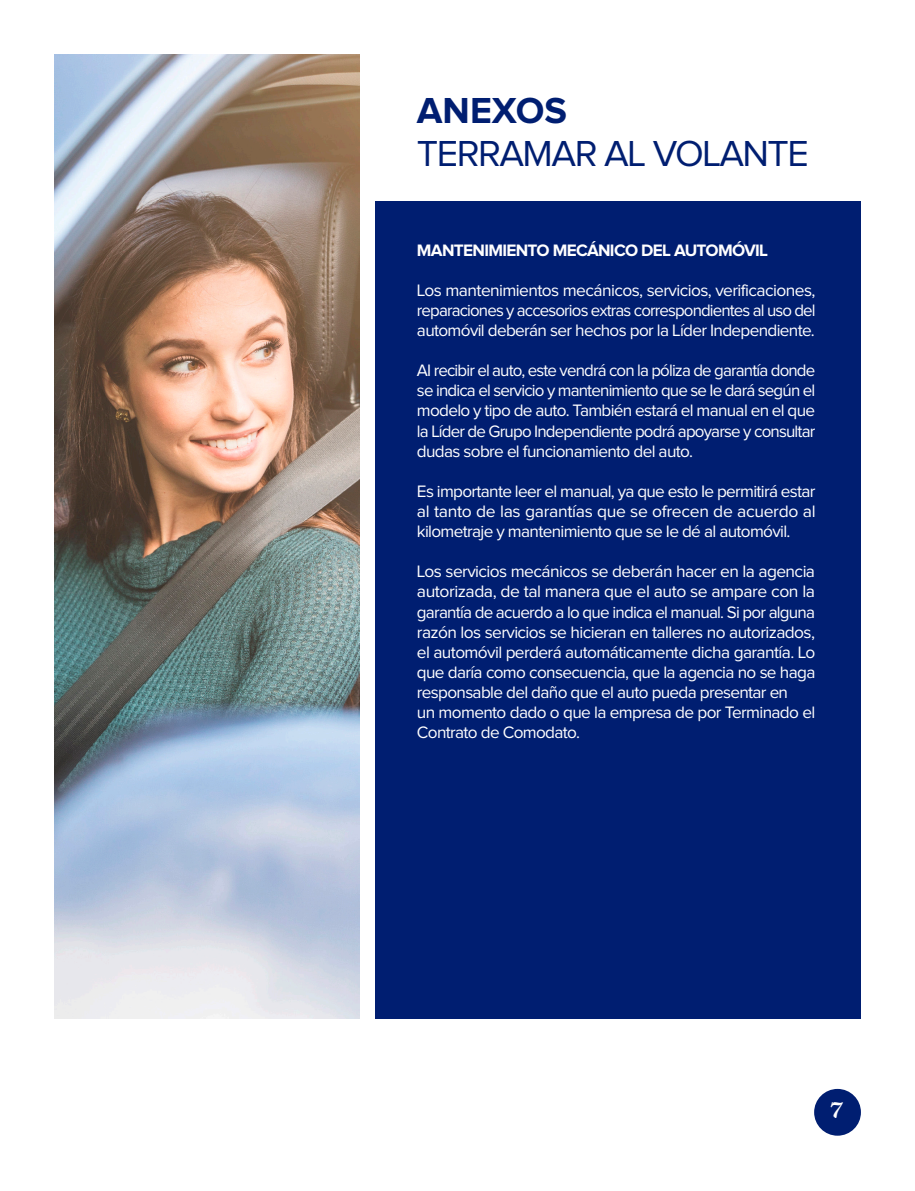
<style>
.page{position:relative;width:915px;height:1191px;background:#fff}
.page>*{position:absolute;margin:0;border:0;box-sizing:border-box;transform-origin:0 0}
.t1{font:37.5px "Proxima Nova";letter-spacing:-.04em;color:#001e71}
.t2{font:700 37.5px "Proxima Nova";color:#001e71}
.t3{font:22.5px "Century 751 BT Bold Italic B";color:#fff}
.t4{font:17.1px/20.1px "Proxima Nova";letter-spacing:-.04em;color:#fff;text-align:justify}
.t5{font:700 17.1px "Proxima Nova";letter-spacing:-.04em;color:#fff}
</style>
<div class="page">
<div style="left:813px;top:1089px;width:47px;height:46px;background:#001e71;border-radius:50%"></div>
<img style="left:54px;top:54px;width:305px;height:964px">
<div style="left:375px;top:202px;width:485px;height:816px;background:#001e71"></div>
<p class="t2" style="left:417px;top:89px;width:151px">ANEXOS</p>
<p class="t1" style="left:417px;top:133px;width:393px">TERRAMAR AL VOLANTE</p>
<p class="t5" style="left:417px;top:240px;width:352px">MANTENIMIENTO MECÁNICO DEL AUTOMÓVIL</p>
<p class="t4" style="left:417px;top:280px;width:400px">Los mantenimientos mecánicos, servicios, verificaciones, reparaciones y accesorios extras correspondientes al uso del automóvil deberán ser hechos por la Líder Independiente.</p>
<p class="t4" style="left:417px;top:360px;width:400px">AI recibir el auto, este vendrá con la póliza de garantía donde se indica el servicio y mantenimiento que se Ie dará según el modelo y tipo de auto. También estará el manual en el que la Líder de Grupo Independiente podrá apoyarse y consultar dudas sobre el funcionamiento del auto.</p>
<p class="t4" style="left:417px;top:481px;width:400px">Es importante leer el manual, ya que esto Ie permitirá estar al tanto de las garantías que se ofrecen de acuerdo al kilometraje y mantenimiento que se Ie dé al automóvil.</p>
<p class="t4" style="left:417px;top:561px;width:400px">Los servicios mecánicos se deberán hacer en la agencia autorizada, de tal manera que el auto se ampare con la garantía de acuerdo a lo que indica el manual. Si por alguna razón los servicios se hicieran en talleres no autorizados, el automóvil perderá automáticamente dicha garantía. Lo que daría como consecuencia, que la agencia no se haga responsable del daño que el auto pueda presentar en</p>
<p class="t4" style="left:417px;top:702px;width:400px">un momento dado o que la empresa de por Terminado el<br>Contrato de Comodato.</p>
<h2 class="t3" style="left:828px;top:1096px;width:15px">7</h2>
</div>
